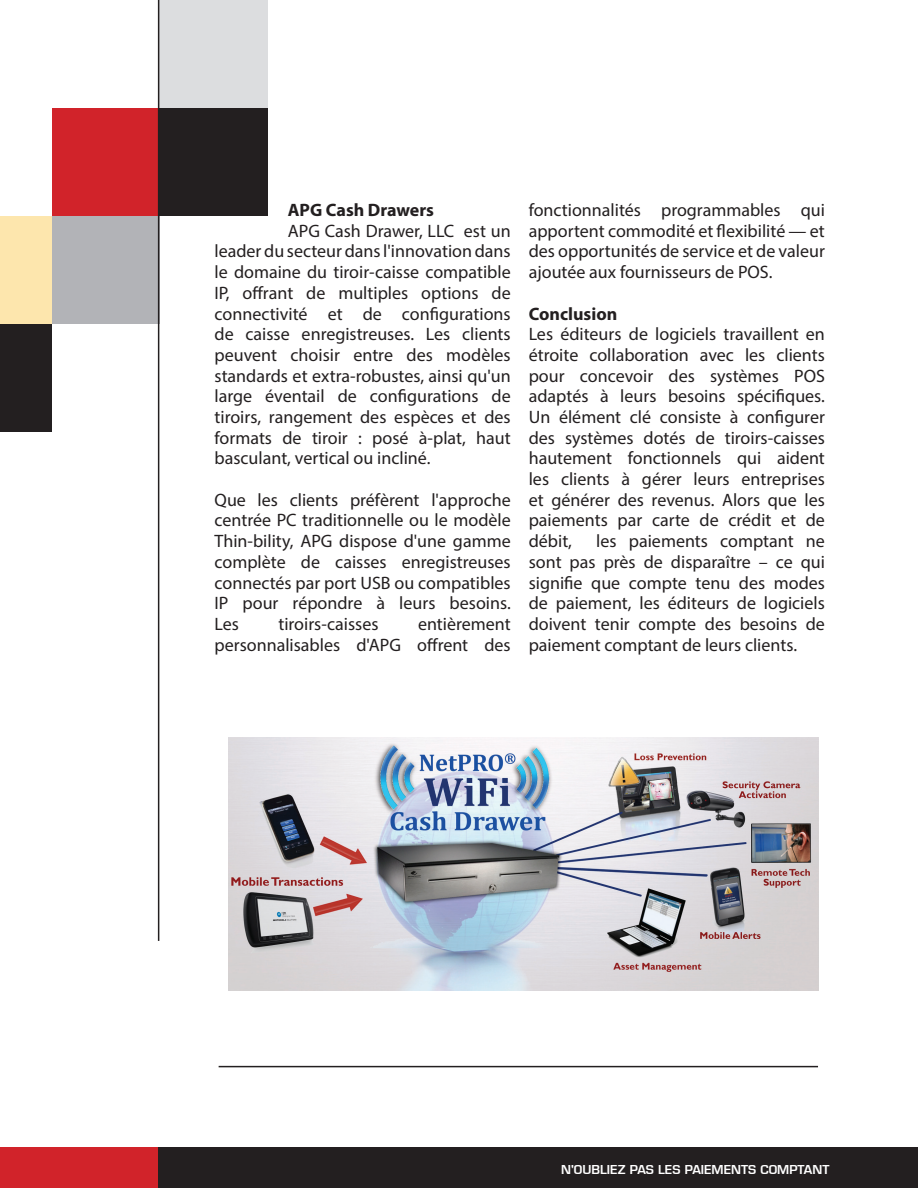
<style>
.page{position:relative;width:918px;height:1188px;background:#fff}
.page>*{position:absolute;margin:0;border:0;box-sizing:border-box;transform-origin:0 0}
.All_body_text{font:18px/20.7px "Myriad Pro";color:#231f20;text-align:justify}
.All_body_text-2{font:700 18px "Myriad Pro";color:#231f20}
.t1{font:600 12px "Eurostile";color:#fff}
</style>
<div class="page">
<div style="left:157px;top:1148px;width:761px;height:40px;background:#231f20"></div>
<div style="left:0;top:1148px;width:158px;height:40px;background:#d1232a"></div>
<div style="left:160px;top:0;width:108px;height:108px;background:#dcdddf"></div>
<div style="left:52px;top:108px;width:108px;height:108px;background:#d1232a"></div>
<div style="left:160px;top:108px;width:108px;height:108px;background:#231f20"></div>
<div style="left:0;top:216px;width:52px;height:108px;background:#fde6ad"></div>
<div style="left:52px;top:216px;width:108px;height:108px;background:#b2b3b7"></div>
<div style="left:0;top:324px;width:52px;height:108px;background:#231f20"></div>
<hr style="left:158px;top:0;width:1px;height:941px;background:#231f20">
<img style="left:228px;top:737px;width:590px;height:253px">
<hr style="left:219px;top:1066px;width:599px;height:1px;background:#231f20">
<p class="All_body_text-2" style="left:288px;top:198px;width:148px">APG Cash Drawers</p>
<p class="All_body_text" style="left:215px;top:220px;width:298px;text-indent:73px">APG Cash Drawer, LLC est un leader du secteur dans l'innovation dans le domaine du tiroir-caisse compatible IP, offrant de multiples options de connectivité et de configurations de caisse enregistreuses. Les clients peuvent choisir entre des modèles standards et extra-robustes, ainsi qu'un large éventail de configurations de tiroirs, rangement des espèces et des formats de tiroir : posé à-plat, haut basculant, vertical ou incliné.</p>
<p class="All_body_text" style="left:215px;top:489px;width:298px">Que les clients préfèrent l'approche centrée PC traditionnelle ou le modèle Thin-bility, APG dispose d'une gamme complète de caisses enregistreuses connectés par port USB ou compatibles IP pour répondre à leurs besoins.<br>Les</p>
<p class="All_body_text" style="left:215px;top:613px;width:298px;text-align:right">entièrement<br>personnalisables d'APG offrent des</p>
<p class="All_body_text" style="left:278px;top:613px;width:102px">tiroirs-caisses</p>
<p class="All_body_text" style="left:529px;top:199px;width:298px">fonctionnalités programmables qui apportent commodité et flexibilité — et des opportunités de service et de valeur ajoutée aux fournisseurs de POS.</p>
<p class="All_body_text-2" style="left:529px;top:302px;width:90px">Conclusion</p>
<p class="All_body_text" style="left:529px;top:324px;width:298px">Les éditeurs de logiciels travaillent en étroite collaboration avec les clients pour concevoir des systèmes POS adaptés à leurs besoins spécifiques.<br>Un élément clé consiste à configurer des systèmes dotés de tiroirs-caisses hautement fonctionnels qui aident les clients à gérer leurs entreprises et générer des revenus. Alors que les paiements par carte de crédit et de débit,</p>
<p class="All_body_text" style="left:529px;top:531px;width:298px;text-indent:68px">les paiements comptant ne sont pas près de disparaître – ce qui signifie que compte tenu des modes de paiement, les éditeurs de logiciels doivent tenir compte des besoins de paiement comptant de leurs clients.</p>
<p class="t1" style="left:561px;top:1162px;width:270px">N'OUBLIEZ PAS LES PAIEMENTS COMPTANT</p>
</div>
